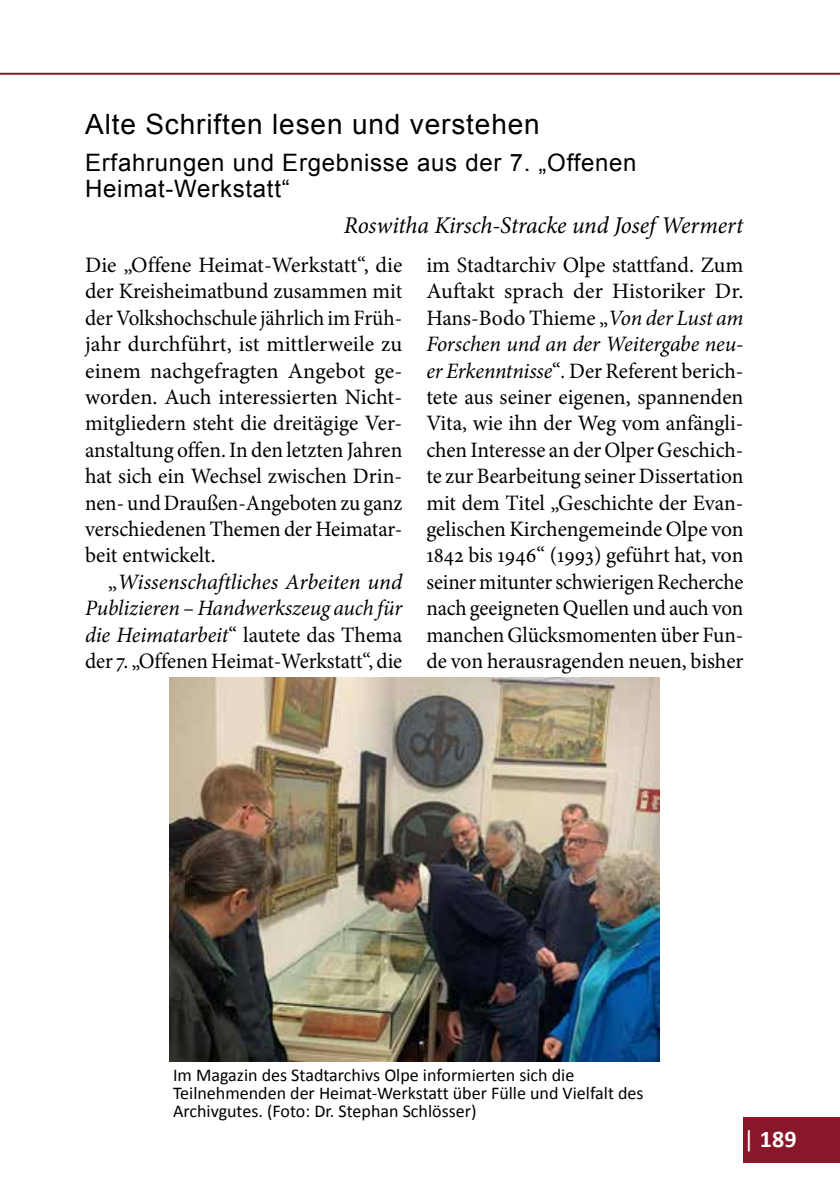
<style>
.page{position:relative;width:840px;height:1191px;background:#fff}
.page>*{position:absolute;margin:0;border:0;box-sizing:border-box;transform-origin:0 0}
.t1{font:28px "Arial";letter-spacing:.03em;color:#000}
.t2{font:24px/26px "Arial";letter-spacing:.03em;color:#000}
.t3{font:italic 24px "Minion Pro";letter-spacing:-.005em;color:#000}
.t4{font:700 24px "Calibri";color:#fff}
.t5{font:22px/26.4px "Minion Pro";letter-spacing:-.005em;color:#000;text-align:justify}
.t6{font:italic 22px/26.4px "Minion Pro";letter-spacing:-.005em;color:#000;text-align:justify}
.t7{font:18px/18px "Calibri";color:#000}
.s1{font-style:normal}
.s2{font-style:italic}
.s3{font-weight:400}
</style>
<div class="page">
<div style="left:743px;top:1117px;width:96px;height:45px;background:#891729"></div>
<hr style="left:0;top:73px;width:839px;height:2px;background:#891729">
<img style="left:169px;top:678px;width:490px;height:383px">
<p class="t1" style="left:85px;top:106px;width:456px">Alte Schriften lesen und verstehen</p>
<p class="t2" style="left:85px;top:150px;width:552px">Erfahrungen und Ergebnisse aus der 7. „Offenen<br>Heimat-Werkstatt“</p>
<p class="t3" style="left:343px;top:208px;width:401px">Roswitha Kirsch-Stracke und Josef Wermert</p>
<p class="t5" style="left:85px;top:252px;width:318px">Die „Offene Heimat-Werkstatt“, die der Kreisheimatbund zusammen mit der Volkshochschule jährlich im Früh&shy;jahr durchführt, ist mittlerweile zu einem nachgefragten Angebot ge&shy;worden. Auch interessierten Nicht&shy;mitgliedern steht die dreitägige Ver&shy;anstaltung offen. In den letzten Jahren hat sich ein Wechsel zwischen Drin&shy;nen- und Draußen-Angeboten zu ganz verschiedenen Themen der Heimatar&shy;beit entwickelt.</p>
<p class="t6" style="left:85px;top:568px;width:318px;text-indent:23px"><span class="s1">„</span>Wissenschaftliches Arbeiten und Publizieren – Handwerkszeug auch für die Heimatarbeit<span class="s1">“ lautete das Thema der 7. „Offenen Heimat-Werkstatt“, die</span></p>
<p class="t5" style="left:426px;top:252px;width:318px">im Stadtarchiv Olpe stattfand. Zum Auftakt sprach der Historiker Dr.<br>Hans-Bodo Thieme „<span class="s2">Von der Lust am Forschen und an der Weitergabe neu&shy;er Erkenntnisse</span>“<span class="s2">.</span> Der Referent berich&shy;tete aus seiner eigenen, spannenden Vita, wie ihn der Weg vom anfängli&shy;chen Interesse an der Olper Geschich&shy;te zur Bearbeitung seiner Dissertation mit dem Titel „Geschichte der Evan&shy;gelischen Kirchengemeinde Olpe von 1842 bis 1946“ (1993) geführt hat, von seiner mitunter schwierigen Recherche nach geeigneten Quellen und auch von manchen Glücksmomenten über Fun&shy;de von herausragenden neuen, bisher</p>
<p class="t7" style="left:173px;top:1065px;width:471px">Im Magazin des Stadtarchivs Olpe informierten sich die<br>Teilnehmenden der Heimat-Werkstatt über Fülle und Vielfalt des<br>Archivgutes. (Foto: Dr. Stephan Schlösser)</p>
<p class="t4" style="left:743px;top:1121px;width:54px"><span class="s3">|</span> 189</p>
</div>
